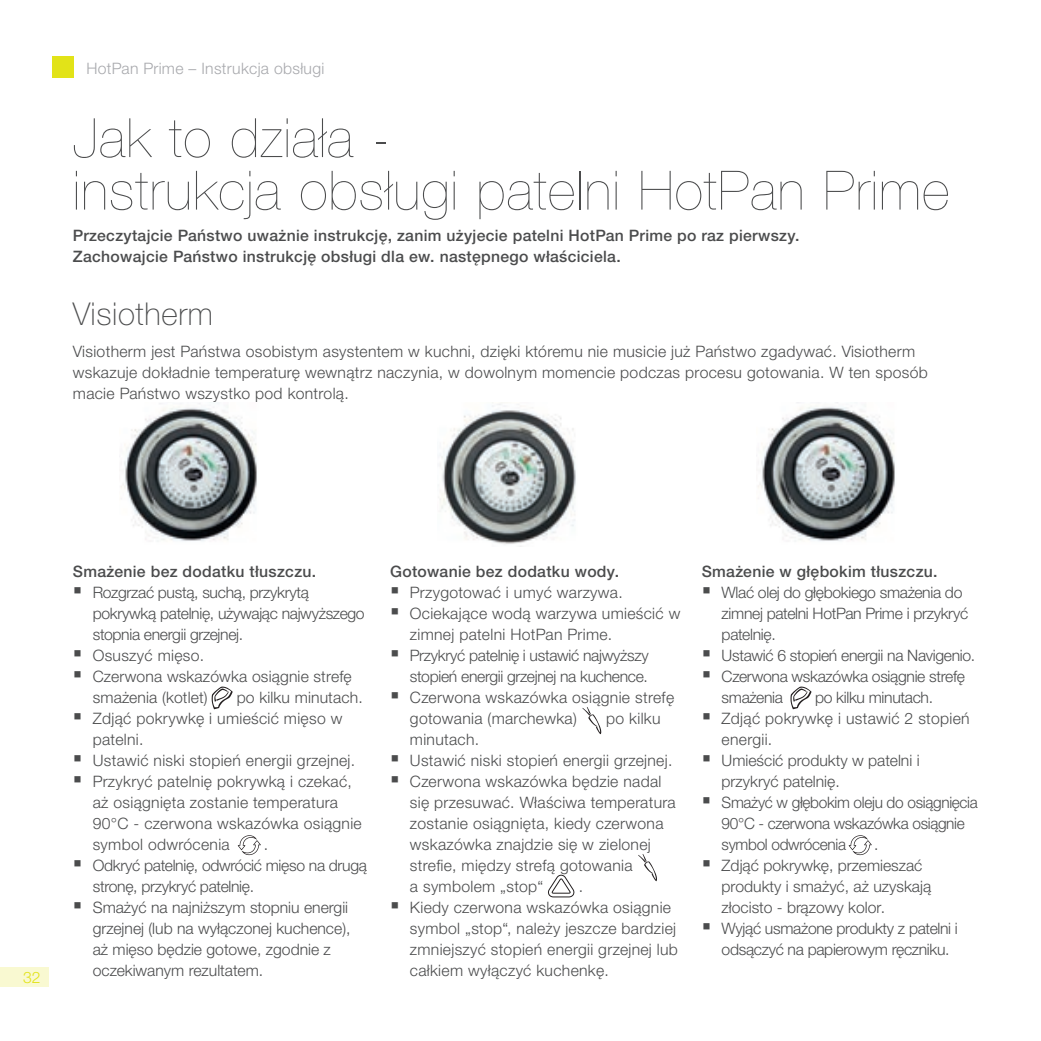
<style>
.page{position:relative;width:1041px;height:1041px;background:#fff}
.page>*{position:absolute;margin:0;border:0;box-sizing:border-box;transform-origin:0 0}
.t1{font:200 54.25px/52.5px "Helvetica Neue LTW1 G";letter-spacing:.02em;color:#4b4c4d}
.t2{font:100 31.5px "Helvetica Neue LTW1 G";letter-spacing:.02em;color:#4b4c4d}
.t3{font:300 15.75px/21px "Helvetica Neue LTW1 G";letter-spacing:.01em;color:#4b4c4d}
.t4{font:300 15.75px/21px "Helvetica Neue LTW1 G";letter-spacing:-.02em;color:#4b4c4d}
.t5{font:500 15.75px/21px "Helvetica Neue LTW1 G";letter-spacing:.02em;color:#4b4c4d}
.t6{font:300 15.75px "Helvetica Neue LTW1 G";letter-spacing:.02em;color:#a8a9ad}
.t7{font:300 15.75px "Helvetica Neue LTW1 G";color:#e2e318}
</style>
<div class="page">
<img style="left:120px;top:403px;width:137px;height:138px">
<img style="left:758px;top:406px;width:137px;height:135px">
<img style="left:439px;top:404px;width:137px;height:143px">
<div style="left:0;top:967px;width:49px;height:20px;background:#f9f9d1"></div>
<div style="left:52px;top:56px;width:22px;height:22px;background:#e2e318"></div>
<svg style="left:212px;top:686px;width:21px;height:23px"></svg>
<svg style="left:238px;top:835px;width:23px;height:20px"></svg>
<svg style="left:582px;top:707px;width:19px;height:27px"></svg>
<svg style="left:638px;top:854px;width:19px;height:27px"></svg>
<svg style="left:548px;top:874px;width:27px;height:24px"></svg>
<svg style="left:790px;top:686px;width:21px;height:23px"></svg>
<svg style="left:848px;top:835px;width:24px;height:20px"></svg>
<p class="t6" style="left:86px;top:58px;width:239px">HotPan Prime – Instrukcja obsługi</p>
<h1 class="t1" style="left:73px;top:112px;width:878px">Jak to działa -<br>instrukcja obsługi patelni HotPan Prime</h1>
<p class="t5" style="left:73px;top:225px;width:728px">Przeczytajcie Państwo uważnie instrukcję, zanim użyjecie patelni HotPan Prime po raz pierwszy.<br>Zachowajcie Państwo instrukcję obsługi dla ew. następnego właściciela.</p>
<h2 class="t2" style="left:73px;top:295px;width:141px">Visiotherm</h2>
<p class="t3" style="left:73px;top:340px;width:856px">Visiotherm jest Państwa osobistym asystentem w kuchni, dzięki któremu nie musicie już Państwo zgadywać. Visiotherm wskazuje dokładnie temperaturę wewnątrz naczynia, w dowolnym momencie podczas procesu gotowania. W ten sposób macie Państwo wszystko pod kontrolą.</p>
<p class="t7" style="left:23px;top:968px;width:19px">32</p>
<p class="t5" style="left:73px;top:561px;width:245px">Smażenie bez dodatku tłuszczu.</p>
<p class="t4" style="left:93px;top:582px;width:273px">Rozgrzać pustą, suchą, przykrytą pokrywką patelnię, używając najwyższego stopnia energii grzejnej.<br>Osuszyć mięso.<br>Czerwona wskazówka osiągnie strefę smażenia (kotlet)</p>
<p class="t3" style="left:93px;top:687px;width:271px;text-indent:144px">po kilku minutach.<br>Zdjąć pokrywkę i umieścić mięso w patelni.<br>Ustawić niski stopień energii grzejnej.<br>Przykryć patelnię pokrywką i czekać, aż osiągnięta zostanie temperatura<br>90°C - czerwona wskazówka osiągnie symbol odwrócenia</p>
<p class="t3" style="left:93px;top:834px;width:276px;text-indent:171px">.<br>Odkryć patelnię, odwrócić mięso na drugą stronę, przykryć patelnię.<br>Smażyć na najniższym stopniu energii grzejnej (lub na wyłączonej kuchence), aż mięso będzie gotowe, zgodnie z oczekiwanym rezultatem.</p>
<p class="t5" style="left:390px;top:561px;width:230px">Gotowanie bez dodatku wody.</p>
<p class="t3" style="left:410px;top:582px;width:272px">Przygotować i umyć warzywa.<br>Ociekające wodą warzywa umieścić w zimnej patelni HotPan Prime.<br>Przykryć patelnię i ustawić najwyższy stopień energii grzejnej na kuchence.<br>Czerwona wskazówka osiągnie strefę gotowania (marchewka)</p>
<p class="t3" style="left:606px;top:708px;width:56px">po kilku</p>
<p class="t3" style="left:410px;top:729px;width:267px">minutach.<br>Ustawić niski stopień energii grzejnej.<br>Czerwona wskazówka będzie nadal się przesuwać. Właściwa temperatura zostanie osiągnięta, kiedy czerwona wskazówka znajdzie się w zielonej strefie, między strefą gotowania<br>a symbolem „stop“</p>
<p class="t3" style="left:410px;top:876px;width:269px;text-indent:169px">.<br>Kiedy czerwona wskazówka osiągnie symbol „stop“, należy jeszcze bardziej zmniejszyć stopień energii grzejnej lub całkiem wyłączyć kuchenkę.</p>
<p class="t5" style="left:702px;top:561px;width:237px">Smażenie w głębokim tłuszczu.</p>
<p class="t4" style="left:721px;top:582px;width:255px">Wlać olej do głębokiego smażenia do zimnej patelni HotPan Prime i przykryć patelnię.<br>Ustawić 6 stopień energii na Navigenio.<br>Czerwona wskazówka osiągnie strefę smażenia</p>
<p class="t4" style="left:721px;top:687px;width:258px;text-indent:93px">po kilku minutach.<br>Zdjąć pokrywkę i ustawić 2 stopień energii.<br>Umieścić produkty w patelni i przykryć patelnię.<br>Smażyć w głębokim oleju do osiągnięcia<br>90°C - czerwona wskazówka osiągnie symbol odwrócenia</p>
<p class="t3" style="left:721px;top:834px;width:238px;text-indent:152px">.<br>Zdjąć pokrywkę, przemieszać produkty i smażyć, aż uzyskają złocisto - brązowy kolor.<br>Wyjąć usmażone produkty z patelni i odsączyć na papierowym ręczniku.</p>
</div>
